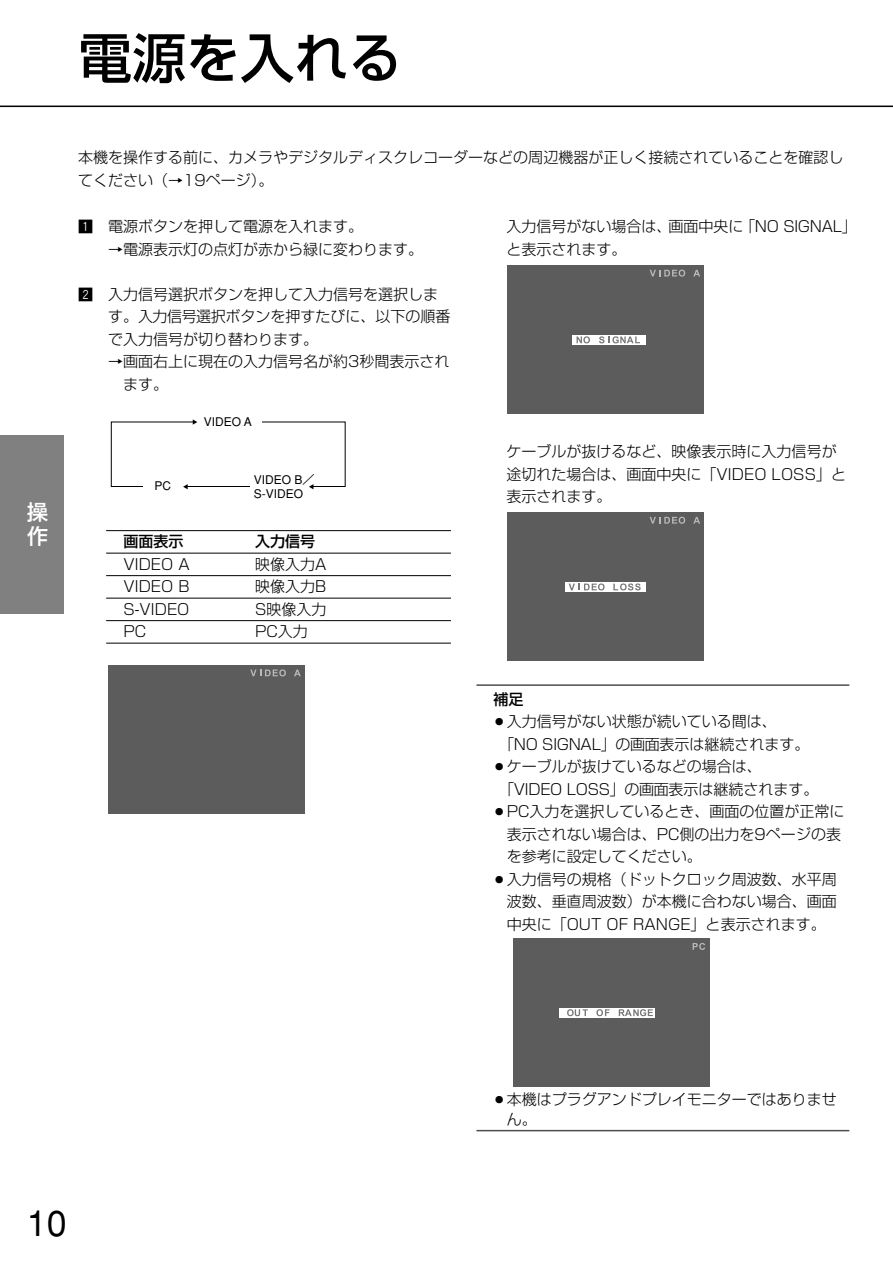
<style>
.page{position:relative;width:893px;height:1263px;background:#fff}
.page>*{position:absolute;margin:0;border:0;box-sizing:border-box;transform-origin:0 0}
.t1{font:500 54px "Shin Go";color:#000}
.t2{font:36px "Helvetica";color:#000}
.t3{font:500 21px/24px "Shin Go";color:#fff}
.t4{font:300 15px/22.5px "Shin Go";color:#000}
.t5{font:500 15px "Shin Go";color:#000}
.t6{font:12px/14.2px "Helvetica";color:#000}
.s1{font-family:"Gthin Hround";font-weight:400}
.s2{font-family:"Shin Go";font-weight:500}
</style>
<div class="page">
<div style="left:0;top:435px;width:64px;height:179px;background:#808080"></div>
<hr style="left:0;top:106px;width:892px;height:1px;background:#000">
<hr style="left:106px;top:530px;width:345px;height:1px;background:#000">
<hr style="left:106px;top:553px;width:345px;height:1px;background:#000">
<hr style="left:106px;top:575px;width:345px;height:1px;background:#000">
<hr style="left:106px;top:598px;width:345px;height:1px;background:#000">
<hr style="left:106px;top:620px;width:345px;height:1px;background:#000">
<hr style="left:106px;top:643px;width:345px;height:1px;background:#000">
<hr style="left:476px;top:684px;width:373px;height:2px;background:#4d4d4d">
<hr style="left:476px;top:1130px;width:373px;height:1px;background:#4d4d4d">
<div style="left:108px;top:665px;width:197px;height:149px;background:#5c5c5c"></div>
<svg style="left:250px;top:669px;width:36px;height:7px"></svg>
<svg style="left:294px;top:670px;width:7px;height:6px"></svg>
<div style="left:111px;top:422px;width:234px;height:65px;border:1px solid #000"></div>
<div style="left:195px;top:412px;width:66px;height:16px;background:#fff"></div>
<div style="left:250px;top:472px;width:62px;height:30px;background:#fff"></div>
<div style="left:143px;top:476px;width:40px;height:20px;background:#fff"></div>
<svg style="left:183px;top:484px;width:5px;height:5px"></svg>
<svg style="left:309px;top:484px;width:4px;height:5px"></svg>
<svg style="left:193px;top:419px;width:4px;height:6px"></svg>
<div style="left:507px;top:265px;width:197px;height:149px;background:#5c5c5c"></div>
<div style="left:571px;top:335px;width:74px;height:9px;background:#fff"></div>
<svg style="left:650px;top:270px;width:35px;height:7px"></svg>
<svg style="left:693px;top:270px;width:7px;height:6px"></svg>
<svg style="left:576px;top:336px;width:14px;height:7px"></svg>
<svg style="left:599px;top:336px;width:41px;height:7px"></svg>
<div style="left:507px;top:512px;width:197px;height:149px;background:#5c5c5c"></div>
<svg style="left:565px;top:582px;width:80px;height:10px"></svg>
<svg style="left:649px;top:517px;width:36px;height:7px"></svg>
<svg style="left:693px;top:517px;width:7px;height:7px"></svg>
<svg style="left:568px;top:583px;width:36px;height:7px"></svg>
<svg style="left:613px;top:583px;width:27px;height:7px"></svg>
<div style="left:513px;top:938px;width:196px;height:149px;background:#5c5c5c"></div>
<div style="left:559px;top:1008px;width:95px;height:9px;background:#fff"></div>
<svg style="left:567px;top:1009px;width:21px;height:7px"></svg>
<svg style="left:596px;top:1009px;width:13px;height:7px"></svg>
<svg style="left:618px;top:1009px;width:35px;height:7px"></svg>
<svg style="left:692px;top:943px;width:13px;height:7px"></svg>
<h3 class="t3" style="left:27px;top:503px;width:22px">操作</h3>
<h1 class="t1" style="left:78px;top:38px;width:326px">電源を入れる</h1>
<p class="t4" style="left:78px;top:148px;width:767px">本機を操作する前に、カメラやデジタルディスクレコーダーなどの周辺機器が正しく接続されていることを確認してください（→19ページ）。</p>
<p class="t4" style="left:78px;top:218px;width:287px"><span class="s1">z</span> 電源ボタンを押して電源を入れます。</p>
<p class="t4" style="left:108px;top:240px;width:317px">→電源表示灯の点灯が赤から緑に変わります。</p>
<p class="t4" style="left:108px;top:285px;width:344px;text-indent:-30px"><span class="s1">x</span> 入力信号選択ボタンを押して入力信号を選択します。入力信号選択ボタンを押すたびに、以下の順番で入力信号が切り替わります。</p>
<p class="t4" style="left:123px;top:353px;width:328px;text-indent:-15px">→画面右上に現在の入力信号名が約3秒間表示されます。</p>
<p class="t4" style="left:506px;top:218px;width:352px">入力信号がない場合は、画面中央に「NO SIGNAL」と表示されます。</p>
<p class="t6" style="left:155px;top:480px;width:18px">PC</p>
<p class="t6" style="left:204px;top:416px;width:50px">VIDEO A</p>
<p class="t6" style="left:254px;top:474px;width:62px">VIDEO B<span class="s2">／<br></span>S-VIDEO</p>
<p class="t5" style="left:123px;top:536px;width:61px">画面表示</p>
<p class="t5" style="left:255px;top:536px;width:61px">入力信号</p>
<p class="t4" style="left:123px;top:555px;width:68px">VIDEO A</p>
<p class="t4" style="left:255px;top:555px;width:73px">映像入力A</p>
<p class="t4" style="left:123px;top:578px;width:68px">VIDEO B</p>
<p class="t4" style="left:255px;top:578px;width:73px">映像入力B</p>
<p class="t4" style="left:123px;top:600px;width:68px">S-VIDEO</p>
<p class="t4" style="left:255px;top:600px;width:73px">S映像入力</p>
<p class="t4" style="left:123px;top:623px;width:24px">PC</p>
<p class="t4" style="left:255px;top:623px;width:54px">PC入力</p>
<p class="t4" style="left:506px;top:443px;width:341px">ケーブルが抜けるなど、映像表示時に入力信号が途切れた場合は、画面中央に「VIDEO LOSS」と表示されます。</p>
<p class="t5" style="left:493px;top:694px;width:32px">補足</p>
<p class="t4" style="left:499px;top:713px;width:312px;text-indent:-7px">○入力信号がない状態が続いている間は、「NO SIGNAL」の画面表示は継続されます。</p>
<p class="t4" style="left:499px;top:758px;width:321px;text-indent:-7px">○ケーブルが抜けているなどの場合は、「VIDEO LOSS」の画面表示は継続されます。</p>
<p class="t4" style="left:506px;top:803px;width:339px;text-indent:-15px">○PC入力を選択しているとき、画面の位置が正常に表示されない場合は、PC側の出力を9ページの表を参考に設定してください。</p>
<p class="t4" style="left:506px;top:870px;width:331px;text-align:justify;text-indent:-15px">○入力信号の規格（ドットクロック周波数、水平周波数、垂直周波数）が本機に合わない場合、画面中央に「OUT OF RANGE」と表示されます。</p>
<h2 class="t2" style="left:27px;top:1211px;width:42px">10</h2>
<p class="t4" style="left:506px;top:1092px;width:331px;line-height:19.5px;text-indent:-15px">○本機はプラグアンドプレイモニターではありません。</p>
</div>
